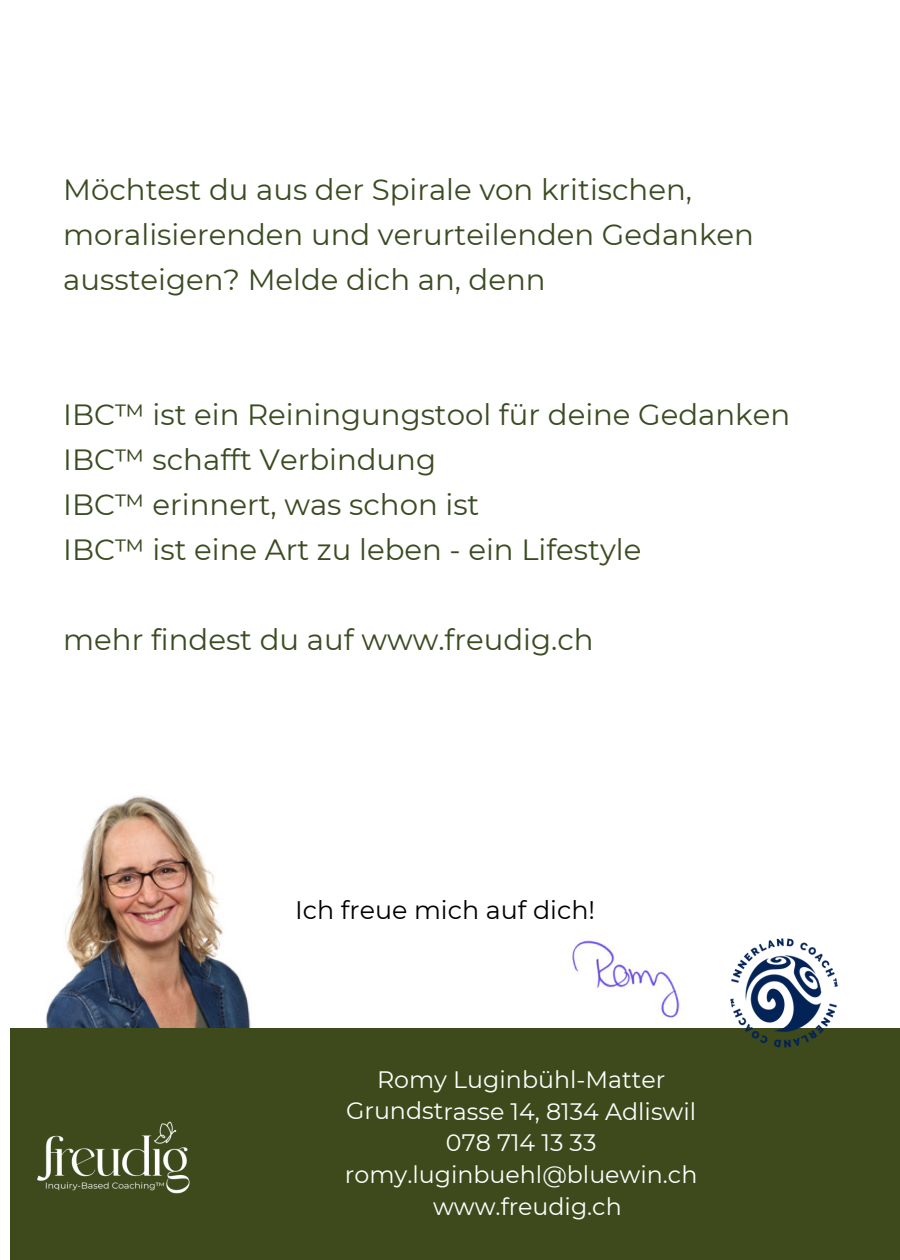
<style>
.page{position:relative;width:900px;height:1260px;background:#fff}
.page>*{position:absolute;margin:0;border:0;box-sizing:border-box;transform-origin:0 0}
.t1{font:29.25px/45px "Montserrat";color:#3b4b21}
.t2{font:25.25px "Montserrat";color:#000}
.t3{font:23.75px "Montserrat";color:#fcfffe}
</style>
<div class="page">
<img style="left:46px;top:796px;width:205px;height:232px">
<div style="left:10px;top:1028px;width:890px;height:232px;background:#3e4a1b"></div>
<img style="left:37px;top:1121px;width:153px;height:73px">
<img style="left:730px;top:938px;width:108px;height:109px">
<img style="left:570px;top:937px;width:111px;height:81px">
<p class="t1" style="left:63px;top:167px;width:692px">Möchtest du aus der Spirale von kritischen, moralisierenden und verurteilenden Gedanken aussteigen? Melde dich an, denn</p>
<p class="t1" style="left:63px;top:392px;width:729px">IBC™ ist ein Reiningungstool für deine Gedanken IBC™ schafft Verbindung<br>IBC™ erinnert, was schon ist<br>IBC™ ist eine Art zu leben - ein Lifestyle</p>
<p class="t1" style="left:63px;top:617px;width:532px">mehr findest du auf www.freudig.ch</p>
<p class="t2" style="left:295px;top:894px;width:301px">Ich freue mich auf dich!</p>
<h1 class="t3" style="left:377px;top:1065px;width:290px">Romy Luginbühl-Matter</h1>
<h1 class="t3" style="left:346px;top:1097px;width:352px">Grundstrasse 14, 8134 Adliswil</h1>
<p class="t3" style="left:446px;top:1128px;width:152px">078 714 13 33</p>
<p class="t3" style="left:345px;top:1160px;width:354px">romy.luginbuehl@bluewin.ch</p>
<p class="t3" style="left:433px;top:1192px;width:190px">www.freudig.ch</p>
</div>
